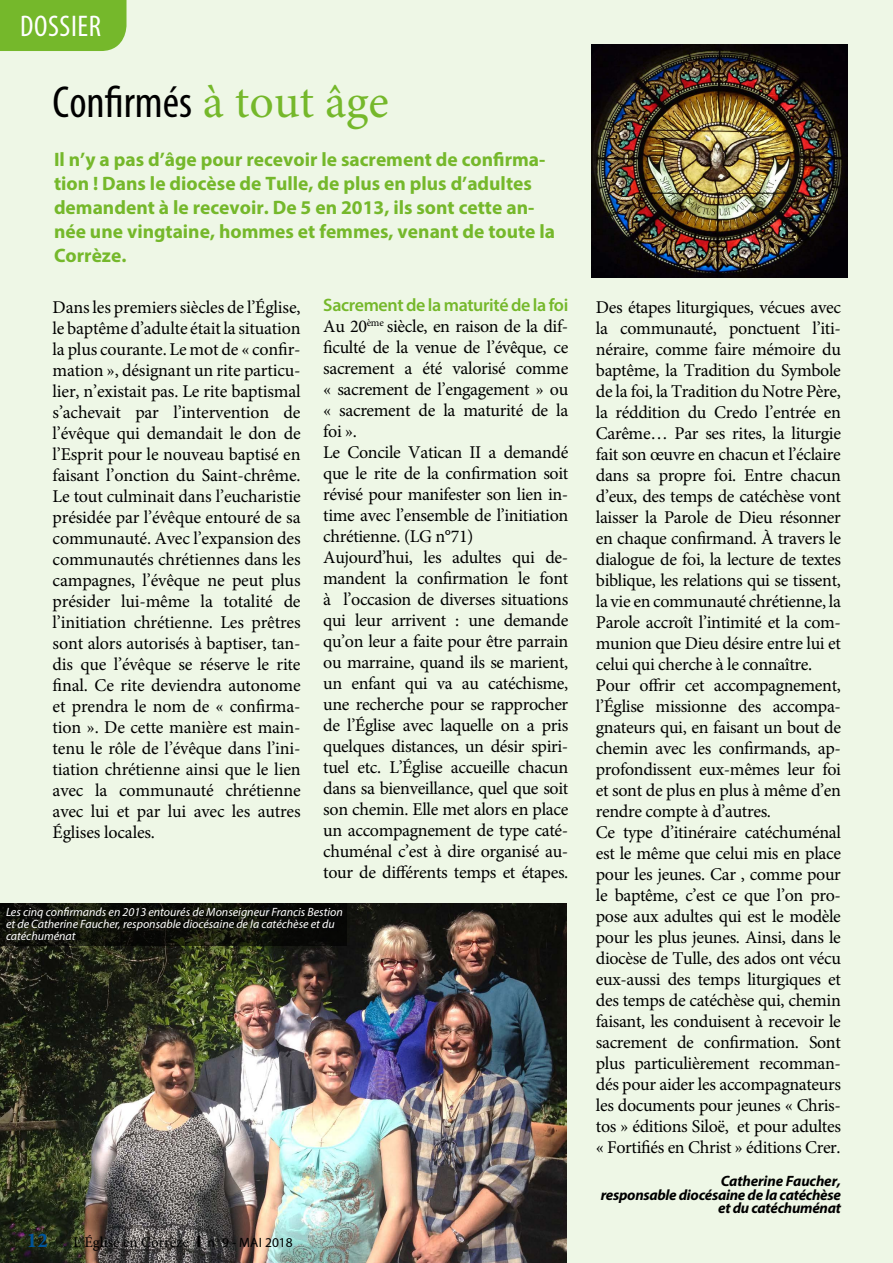
<style>
.page{position:relative;width:893px;height:1263px;background:#eef7e6}
.page>*{position:absolute;margin:0;border:0;box-sizing:border-box;transform-origin:0 0}
.t1{font:condensed 45px "Myriad Pro";color:#000}
.t2{font:condensed 30px "Myriad Pro";letter-spacing:.02em;color:#fff}
.t3{font:700 21px "Minion Pro";color:#005399}
.t4{font:700 19.5px/24px "Myriad Pro";color:#75b82b}
.t5{font:18px/21px "Minion Pro";letter-spacing:-.02em;color:#000}
.t6{font:600 18px "Myriad Pro";letter-spacing:-.02em;color:#75b82b}
.t7{font:italic 700 15px/13.5px "Myriad Pro";letter-spacing:-.02em;color:#000;text-align:right}
.t8{font:15px "Minion Pro";color:#000}
.t9{font:italic 12px/12px "Myriad Pro";color:#fff}
.s1{font-family:"Minion Pro";font-stretch:normal;font-size:48px;color:#75b82b}
.s2{font-family:"Myriad Pro";font-weight:700;font-size:16.5px}
.s3{font-family:"Myriad Pro";font-size:13.5px}
</style>
<div class="page">
<div style="left:0;top:0;width:126px;height:51px;background:#75b82b"></div>
<img style="left:0;top:904px;width:567px;height:359px">
<img style="left:591px;top:44px;width:256px;height:233px">
<svg style="left:0;top:904px;width:347px;height:42px;background:#0f100a"></svg>
<h2 class="t2" style="left:20px;top:8px;width:82px">DOSSIER</h2>
<h1 class="t1" style="left:53px;top:75px;width:338px">Confirmés <span class="s1">à tout âge</span></h1>
<p class="t4" style="left:54px;top:146px;width:503px">Il n’y a pas d’âge pour recevoir le sacrement de confirma&shy;tion ! Dans le diocèse de Tulle, de plus en plus d’adultes demandent à le recevoir. De 5 en 2013, ils sont cette an&shy;née une vingtaine, hommes et femmes, venant de toute la Corrèze.</p>
<p class="t5" style="left:53px;top:297px;width:250px;text-align:justify">Dans les premiers siècles de l’Église, le baptême d’adulte était la situation la plus courante. Le mot de « confir&shy;mation », désignant un rite particu&shy;lier, n’existait pas. Le rite baptismal s’achevait par l’intervention de l’évêque qui demandait le don de l’Esprit pour le nouveau baptisé en faisant l’onction du Saint-chrême.<br>Le tout culminait dans l’eucharistie présidée par l’évêque entouré de sa communauté. Avec l’expansion des communautés chrétiennes dans les campagnes, l’évêque ne peut plus présider lui-même la totalité de l’initiation chrétienne. Les prêtres sont alors autorisés à baptiser, tan&shy;dis que l’évêque se réserve le rite final. Ce rite deviendra autonome et prendra le nom de « confirma&shy;tion ». De cette manière est main&shy;tenu le rôle de l’évêque dans l’ini&shy;tiation chrétienne ainsi que le lien avec la communauté chrétienne avec lui et par lui avec les autres Églises locales.</p>
<p class="t6" style="left:323px;top:294px;width:247px">Sacrement de la maturité de la foi</p>
<p class="t5" style="left:323px;top:316px;width:247px">Au 20<sup>ème</sup> siècle, en raison de la dif&shy;ficulté de la venue de l’évêque, ce sacrement a été valorisé comme « sacrement de l’engagement » ou « sacrement de la maturité de la foi ».<br>Le Concile Vatican II a demandé que le rite de la confirmation soit révisé pour manifester son lien in&shy;time avec l’ensemble de l’initiation chrétienne. (LG n°71)<br>Aujourd’hui, les adultes qui de&shy;mandent la confirmation le font à l’occasion de diverses situations qui leur arrivent : une demande qu’on leur a faite pour être parrain ou marraine, quand ils se marient, un enfant qui va au catéchisme, une recherche pour se rapprocher de l’Église avec laquelle on a pris quelques distances, un désir spiri&shy;tuel etc. L’Église accueille chacun dans sa bienveillance, quel que soit son chemin. Elle met alors en place un accompagnement de type caté&shy;chuménal c’est à dire organisé au&shy;tour de différents temps et étapes.</p>
<p class="t9" style="left:6px;top:906px;width:338px">Les cinq confirmands en 2013 entourés de Monseigneur Francis Bestion et de Catherine Faucher, responsable diocésaine de la catéchèse et du catéchuménat</p>
<p class="t3" style="left:27px;top:1225px;width:22px">12</p>
<p class="t8" style="left:73px;top:1232px;width:221px">L’Église en Corrèze <span class="s2">I</span> <span class="s3">n</span><sup>o</sup> <span class="s3">9 - MAI 2018</span></p>
<p class="t5" style="left:596px;top:297px;width:247px">Des étapes liturgiques, vécues avec la communauté, ponctuent l’iti&shy;néraire, comme faire mémoire du baptême, la Tradition du Symbole de la foi, la Tradition du Notre Père, la réddition du Credo l’entrée en Carême… Par ses rites, la liturgie fait son œuvre en chacun et l’éclaire dans sa propre foi. Entre chacun d’eux, des temps de catéchèse vont laisser la Parole de Dieu résonner en chaque confirmand. À travers le dialogue de foi, la lecture de textes biblique, les relations qui se tissent, la vie en communauté chrétienne, la Parole accroît l’intimité et la com&shy;munion que Dieu désire entre lui et celui qui cherche à le connaître.<br>Pour offrir cet accompagnement, l’Église missionne des accompa&shy;gnateurs qui, en faisant un bout de chemin avec les confirmands, ap&shy;profondissent eux-mêmes leur foi et sont de plus en plus à même d’en rendre compte à d’autres.<br>Ce type d’itinéraire catéchuménal est le même que celui mis en place pour les jeunes. Car , comme pour le baptême, c’est ce que l’on pro&shy;pose aux adultes qui est le modèle pour les plus jeunes. Ainsi, dans le diocèse de Tulle, des ados ont vécu eux-aussi des temps liturgiques et des temps de catéchèse qui, chemin faisant, les conduisent à recevoir le sacrement de confirmation. Sont plus particulièrement recomman&shy;dés pour aider les accompagnateurs les documents pour jeunes « Chris&shy;tos » éditions Siloë, et pour adultes « Fortifiés en Christ » éditions Crer.</p>
<p class="t7" style="left:601px;top:1174px;width:242px">Catherine Faucher,<br>responsable diocésaine de la catéchèse et du catéchuménat</p>
</div>
